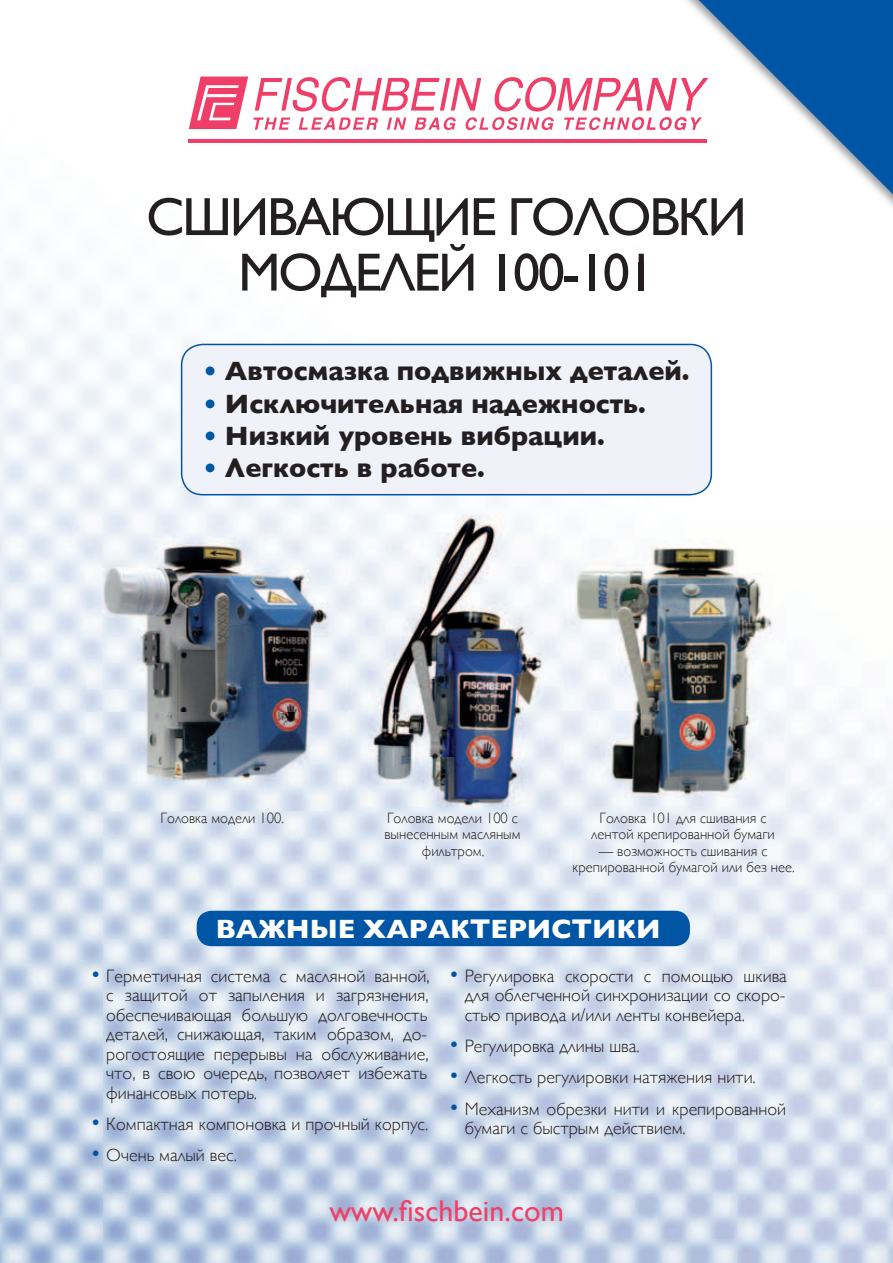
<style>
.page{position:relative;width:893px;height:1263px;background:#fff}
.page>*{position:absolute;margin:0;border:0;box-sizing:border-box;transform-origin:0 0}
.t1{font:54px/55.5px "Gill Sans";letter-spacing:-.04em;color:#231f20;text-align:center}
.t2{font:30px "Gill Sans";color:#ef4068}
.t3{font:700 27px "Gill Sans";color:#231f20}
.t4{font:700 27px "Gill Sans";color:#fff}
.t5{font:300 18px/19.5px "Gill Sans";color:#231f20}
.t6{font:300 15px/16.5px "Gill Sans";color:#231f20;text-align:center}
.s1{color:#0155a5}
.s2{font-size:22.5px;color:#0155a5}
</style>
<div class="page">
<img style="left:0;top:526px;width:104px;height:737px">
<img style="left:104px;top:811px;width:212px;height:452px">
<img style="left:578px;top:806px;width:159px;height:457px">
<div style="left:197px;top:911px;width:493px;height:35px;background:#0155a5;border-radius:15px"></div>
<hr style="left:188px;top:139px;width:519px;height:4px;background:#ef3f69">
<svg style="left:189px;top:77px;width:453px;height:53px"></svg>
<img style="left:632px;top:198px;width:10px;height:38px">
<img style="left:638px;top:253px;width:6px;height:8px">
<svg style="left:642px;top:0;width:251px;height:236px"></svg>
<img style="left:369px;top:516px;width:174px;height:290px">
<img style="left:86px;top:516px;width:261px;height:295px">
<img style="left:565px;top:522px;width:219px;height:284px">
<div style="left:181px;top:344px;width:531px;height:151px;background:#eff2f9"></div>
<h1 class="t1" style="left:146px;top:189px;width:602px">СШИВАЮЩИЕ ГОЛОВКИ<br>МОДЕЛЕЙ 100-101</h1>
<h3 class="t3" style="left:203px;top:355px;width:488px"><span class="s1">•</span> Автосмазка подвижных деталей.</h3>
<h3 class="t3" style="left:203px;top:388px;width:444px"><span class="s1">•</span> Исключительная надежность.</h3>
<h3 class="t3" style="left:203px;top:420px;width:403px"><span class="s1">•</span> Низкий уровень вибрации.</h3>
<h3 class="t3" style="left:203px;top:452px;width:283px"><span class="s1">•</span> Легкость в работе.</h3>
<p class="t6" style="left:161px;top:809px;width:125px">Головка модели 100.</p>
<p class="t6" style="left:384px;top:809px;width:138px">Головка модели 100 с вынесенным масляным фильтром.</p>
<p class="t6" style="left:591px;top:809px;width:185px">Головка 101 для сшивания с лентой крепированной бумаги</p>
<p class="t6" style="left:573px;top:842px;width:223px">— возможность сшивания с крепированной бумагой или без нее.</p>
<h3 class="t4" style="left:216px;top:913px;width:446px">ВАЖНЫЕ ХАРАКТЕРИСТИКИ</h3>
<p class="t5" style="left:106px;top:966px;width:325px;text-indent:-16px"><span class="s2">•</span> Герметичная система с масляной ванной, с защитой от запыления и загрязнения, обеспечивающая большую долговечность деталей, снижающая, таким образом, до&shy;рогостоящие перерывы на обслуживание, что, в свою очередь, позволяет избежать финансовых потерь.</p>
<p class="t5" style="left:90px;top:1114px;width:340px"><span class="s2">•</span> Компактная компоновка и прочный корпус.</p>
<p class="t5" style="left:90px;top:1146px;width:148px"><span class="s2">•</span> Очень малый вес.</p>
<p class="t5" style="left:465px;top:966px;width:324px;text-align:justify;text-indent:-16px"><span class="s2">•</span> Регулировка скорости с помощью шкива для облегченной синхронизации со скоро&shy;стью привода и/или ленты конвейера.</p>
<p class="t5" style="left:448px;top:1036px;width:193px"><span class="s2">•</span> Регулировка длины шва.</p>
<p class="t5" style="left:448px;top:1068px;width:309px"><span class="s2">•</span> Легкость регулировки натяжения нити.</p>
<p class="t5" style="left:465px;top:1099px;width:323px;text-indent:-16px"><span class="s2">•</span> Механизм обрезки нити и крепированной бумаги с быстрым действием.</p>
<h2 class="t2" style="left:329px;top:1193px;width:236px">www.fischbein.com</h2>
</div>
